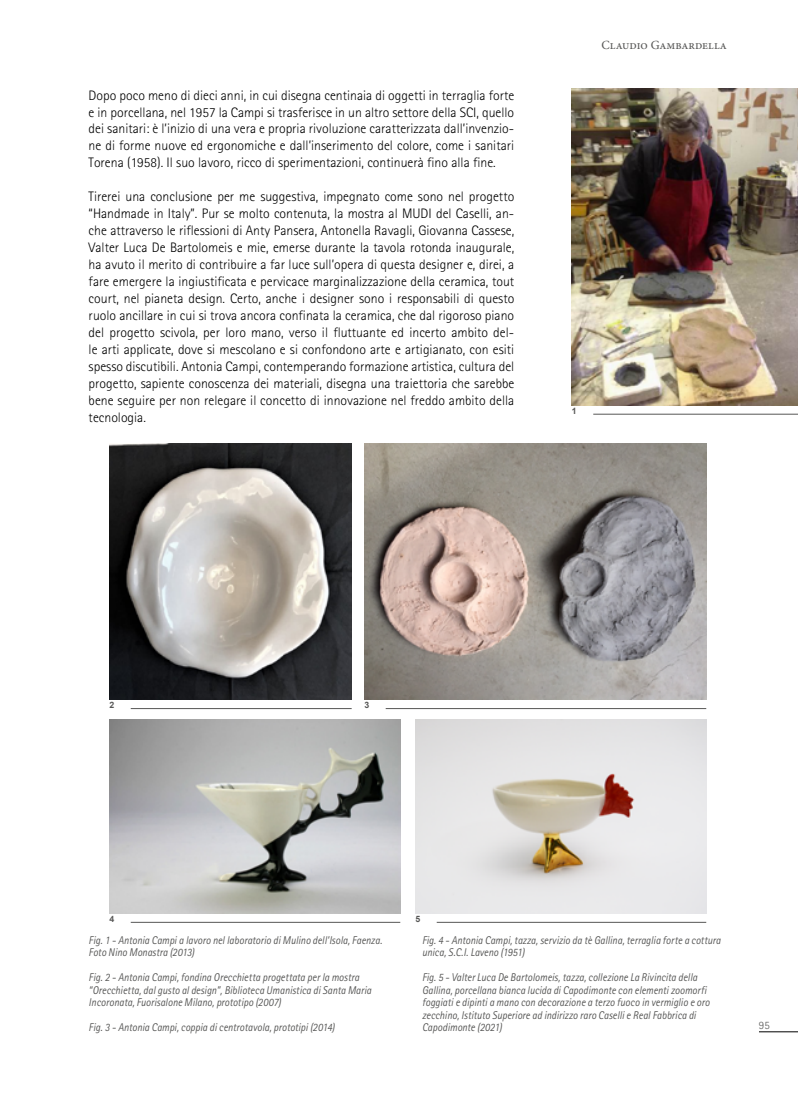
<style>
.page{position:relative;width:798px;height:1099px;background:#fff}
.page>*{position:absolute;margin:0;border:0;box-sizing:border-box;transform-origin:0 0}
.t1{font:300 13.75px/17px "Rotis Sans Serif";color:#000;text-align:justify}
.t2{font:12.5px "Minion Pro";color:#575756}
.t3{font:italic 11.25px/12.5px "Rotis Sans Serif";letter-spacing:.005em;color:#575756;scale:.9 1}
.t4{font:300 11.25px "Rotis Sans Serif";color:#575756}
.t5{font:700 8.75px "Arial";color:#575756}
</style>
<div class="page">
<hr style="left:758px;top:1031px;width:39px;height:1px;background:#000">
<img style="left:571px;top:89px;width:226px;height:316px">
<hr style="left:593px;top:414px;width:204px;height:1px;background:#575756">
<img style="left:109px;top:443px;width:242px;height:256px">
<hr style="left:131px;top:708px;width:220px;height:1px;background:#575756">
<img style="left:364px;top:443px;width:342px;height:256px">
<hr style="left:385px;top:708px;width:321px;height:1px;background:#575756">
<img style="left:109px;top:719px;width:291px;height:194px">
<hr style="left:131px;top:922px;width:269px;height:1px;background:#575756">
<img style="left:415px;top:719px;width:291px;height:194px">
<hr style="left:436px;top:922px;width:270px;height:1px;background:#575756">
<p class="t1" style="left:89px;top:86px;width:427px">Dopo poco meno di dieci anni, in cui disegna centinaia di oggetti in terraglia forte e in porcellana, nel 1957 la Campi si trasferisce in un altro settore della SCI, quello dei sanitari: è l’inizio di una vera e propria rivoluzione caratterizzata dall’invenzio&shy;ne di forme nuove ed ergonomiche e dall’inserimento del colore, come i sanitari Torena (1958). Il suo lavoro, ricco di sperimentazioni, continuerà fino alla fine.</p>
<p class="t1" style="left:89px;top:188px;width:427px">Tirerei una conclusione per me suggestiva, impegnato come sono nel progetto “Handmade in Italy”. Pur se molto contenuta, la mostra al MUDI del Caselli, an&shy;che attraverso le riflessioni di Anty Pansera, Antonella Ravagli, Giovanna Cassese, Valter Luca De Bartolomeis e mie, emerse durante la tavola rotonda inaugurale, ha avuto il merito di contribuire a far luce sull’opera di questa designer e, direi, a fare emergere la ingiustificata e pervicace marginalizzazione della ceramica, tout court, nel pianeta design. Certo, anche i designer sono i responsabili di questo ruolo ancillare in cui si trova ancora confinata la ceramica, che dal rigoroso piano del progetto scivola, per loro mano, verso il fluttuante ed incerto ambito del&shy;le arti applicate, dove si mescolano e si confondono arte e artigianato, con esiti spesso discutibili. Antonia Campi, contemperando formazione artistica, cultura del progetto, sapiente conoscenza dei materiali, disegna una traiettoria che sarebbe bene seguire per non relegare il concetto di innovazione nel freddo ambito della tecnologia.</p>
<p class="t2" style="left:601px;top:36px;width:127px">Claudio Gambardella</p>
<p class="t5" style="left:571px;top:405px;width:6px">1</p>
<p class="t5" style="left:109px;top:699px;width:6px">2</p>
<p class="t5" style="left:364px;top:699px;width:6px">3</p>
<p class="t5" style="left:109px;top:912px;width:6px">4</p>
<p class="t5" style="left:415px;top:912px;width:6px">5</p>
<p class="t3" style="left:89px;top:933px;width:327px">Fig. 1 - Antonia Campi a lavoro nel laboratorio di Mulino dell’Isola, Faenza.<br>Foto Nino Monastra (2013)</p>
<p class="t3" style="left:89px;top:971px;width:315px">Fig. 2 - Antonia Campi, fondina Orecchietta progettata per la mostra “Orecchietta, dal gusto al design”, Biblioteca Umanistica di Santa Maria<br>Incoronata, Fuorisalone Milano, prototipo (2007)</p>
<p class="t3" style="left:89px;top:1021px;width:275px">Fig. 3 - Antonia Campi, coppia di centrotavola, prototipi (2014)</p>
<p class="t3" style="left:422px;top:933px;width:333px">Fig. 4 - Antonia Campi, tazza, servizio da tè Gallina, terraglia forte a cottura unica, S.C.I. Laveno (1951)</p>
<p class="t3" style="left:422px;top:971px;width:321px">Fig. 5 - Valter Luca De Bartolomeis, tazza, collezione La Rivincita della Gallina, porcellana bianca lucida di Capodimonte con elementi zoomorfi foggiati e dipinti a mano con decorazione a terzo fuoco in vermiglio e oro zecchino, Istituto Superiore ad indirizzo raro Caselli e Real Fabbrica di Capodimonte (2021)</p>
<p class="t4" style="left:758px;top:1018px;width:12px">95</p>
</div>
